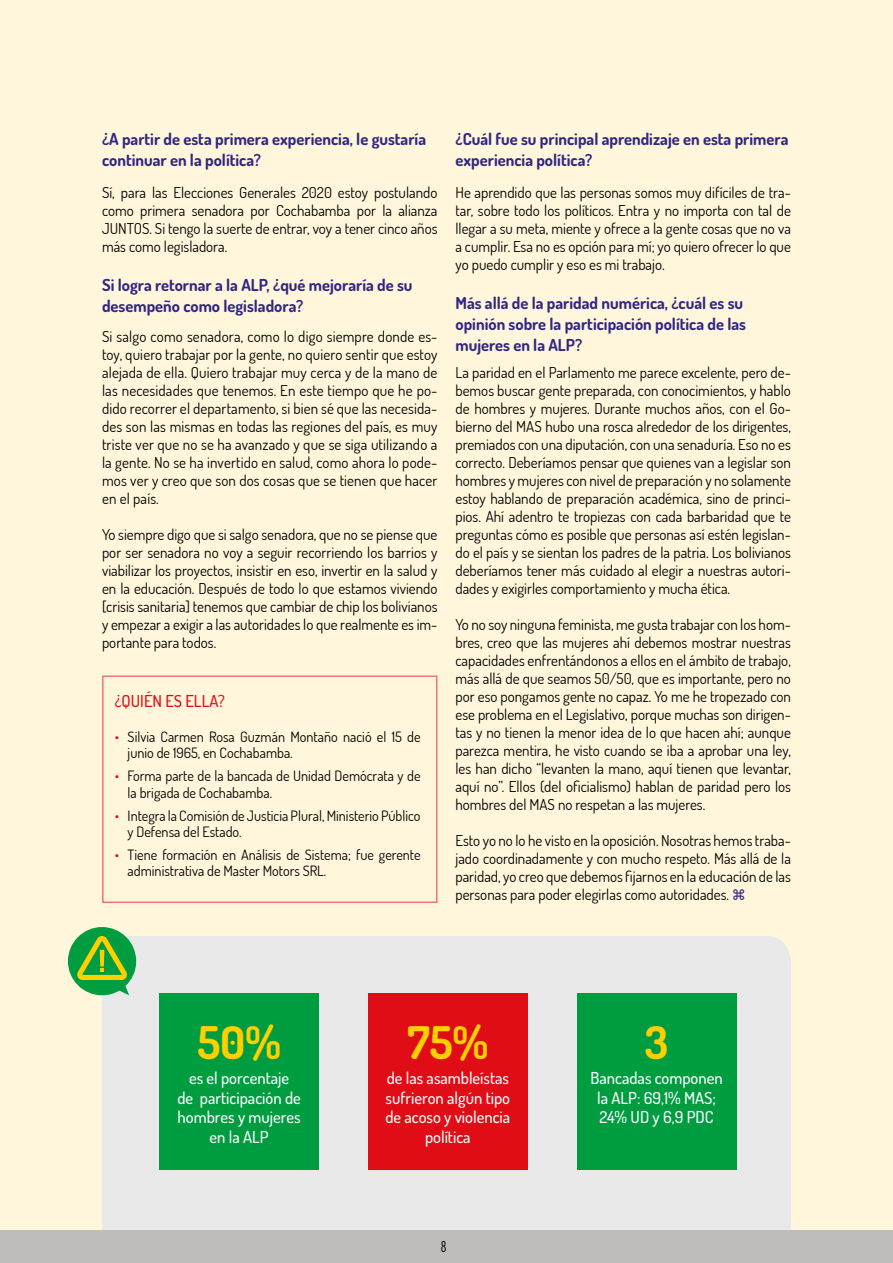
<style>
.page{position:relative;width:893px;height:1263px;background:#fff6db}
.page>*{position:absolute;margin:0;border:0;box-sizing:border-box;transform-origin:0 0}
.t1{font:700 45px "Dosis";color:#ffcf00}
.t2{font:700 16.5px/21px "Dosis";color:#312783}
.t3{font:500 16.5px/19.5px "Dosis";color:#fff;text-align:center}
.t4{font:500 16.5px "Dosis";color:#e00d17}
.t5{font:15px/18px "Dosis";color:#000;text-align:justify}
.t6{font:15px "Economica";color:#000}
.t7{font:14.25px/16.5px "Dosis";color:#000}
.s1{color:#e00d17}
</style>
<div class="page">
<div style="left:102px;top:936px;width:689px;height:294px;background:#e9e9e9"></div>
<svg style="left:68px;top:927px;width:68px;height:68px;background:#5cb555"></svg>
<div style="left:0;top:1230px;width:893px;height:33px;background:#bebdbc"></div>
<div style="left:102px;top:675px;width:335px;height:228px;border:2px solid #ee757b"></div>
<div style="left:159px;top:993px;width:160px;height:176px;background:#009c40"></div>
<div style="left:577px;top:993px;width:159px;height:176px;background:#009c40"></div>
<div style="left:368px;top:993px;width:160px;height:176px;background:#e00d17"></div>
<p class="t2" style="left:102px;top:128px;width:326px">¿A partir de esta primera experiencia, le gustaría continuar en la política?</p>
<p class="t5" style="left:102px;top:183px;width:337px">Sí, para las Elecciones Generales 2020 estoy postulando como primera senadora por Cochabamba por la alianza JUNTOS. Si tengo la suerte de entrar, voy a tener cinco años más como legisladora.</p>
<p class="t2" style="left:102px;top:274px;width:312px">Si logra retornar a la ALP, ¿qué mejoraría de su desempeño como legisladora?</p>
<p class="t5" style="left:102px;top:327px;width:337px">Si salgo como senadora, como lo digo siempre donde es&shy;toy, quiero trabajar por la gente, no quiero sentir que estoy alejada de ella. Quiero trabajar muy cerca y de la mano de las necesidades que tenemos. En este tiempo que he po&shy;dido recorrer el departamento, si bien sé que las necesida&shy;des son las mismas en todas las regiones del país, es muy triste ver que no se ha avanzado y que se siga utilizando a la gente. No se ha invertido en salud, como ahora lo pode&shy;mos ver y creo que son dos cosas que se tienen que hacer en el país.</p>
<p class="t5" style="left:102px;top:525px;width:337px">Yo siempre digo que si salgo senadora, que no se piense que por ser senadora no voy a seguir recorriendo los barrios y viabilizar los proyectos, insistir en eso, invertir en la salud y en la educación. Después de todo lo que estamos viviendo [crisis sanitaria] tenemos que cambiar de chip los bolivianos y empezar a exigir a las autoridades lo que realmente es im&shy;portante para todos.</p>
<p class="t4" style="left:115px;top:690px;width:112px">¿QUIÉN ES ELLA?</p>
<p class="t7" style="left:128px;top:728px;width:294px;text-indent:-13px"><span class="s1">•</span> Silvia Carmen Rosa Guzmán Montaño nació el 15 de junio de 1965, en Cochabamba.</p>
<p class="t7" style="left:128px;top:767px;width:294px;text-indent:-13px"><span class="s1">•</span> Forma parte de la bancada de Unidad Demócrata y de la brigada de Cochabamba.</p>
<p class="t7" style="left:128px;top:807px;width:294px;text-indent:-13px"><span class="s1">•</span> Integra la Comisión de Justicia Plural, Ministerio Público y Defensa del Estado.</p>
<p class="t7" style="left:128px;top:846px;width:294px;text-indent:-13px"><span class="s1">•</span> Tiene formación en Análisis de Sistema; fue gerente administrativa de Master Motors SRL.</p>
<p class="t2" style="left:455px;top:128px;width:334px">¿Cuál fue su principal aprendizaje en esta primera experiencia política?</p>
<p class="t5" style="left:455px;top:183px;width:337px">He aprendido que las personas somos muy difíciles de tra&shy;tar, sobre todo los políticos. Entra y no importa con tal de llegar a su meta, miente y ofrece a la gente cosas que no va a cumplir. Esa no es opción para mí; yo quiero ofrecer lo que yo puedo cumplir y eso es mi trabajo.</p>
<p class="t2" style="left:455px;top:292px;width:292px">Más allá de la paridad numérica, ¿cuál es su opinión sobre la participación política de las mujeres en la ALP?</p>
<p class="t5" style="left:455px;top:363px;width:337px">La paridad en el Parlamento me parece excelente, pero de&shy;bemos buscar gente preparada, con conocimientos, y hablo de hombres y mujeres. Durante muchos años, con el Go&shy;bierno del MAS hubo una rosca alrededor de los dirigentes, premiados con una diputación, con una senaduría. Eso no es correcto. Deberíamos pensar que quienes van a legislar son hombres y mujeres con nivel de preparación y no solamente estoy hablando de preparación académica, sino de princi&shy;pios. Ahí adentro te tropiezas con cada barbaridad que te preguntas cómo es posible que personas así estén legislan&shy;do el país y se sientan los padres de la patria. Los bolivianos deberíamos tener más cuidado al elegir a nuestras autori&shy;dades y exigirles comportamiento y mucha ética.</p>
<p class="t5" style="left:455px;top:615px;width:337px">Yo no soy ninguna feminista, me gusta trabajar con los hom&shy;bres, creo que las mujeres ahí debemos mostrar nuestras capacidades enfrentándonos a ellos en el ámbito de trabajo, más allá de que seamos 50/50, que es importante, pero no por eso pongamos gente no capaz. Yo me he tropezado con ese problema en el Legislativo, porque muchas son dirigen&shy;tas y no tienen la menor idea de lo que hacen ahí; aunque parezca mentira, he visto cuando se iba a aprobar una ley, les han dicho “levanten la mano, aquí tienen que levantar, aquí no”. Ellos (del oficialismo) hablan de paridad pero los hombres del MAS no respetan a las mujeres.</p>
<p class="t5" style="left:455px;top:831px;width:337px">Esto yo no lo he visto en la oposición. Nosotras hemos traba&shy;jado coordinadamente y con mucho respeto. Más allá de la paridad, yo creo que debemos fijarnos en la educación de las personas para poder elegirlas como autoridades.</p>
<h1 class="t1" style="left:197px;top:1013px;width:85px">50%</h1>
<p class="t3" style="left:177px;top:1068px;width:125px">es el porcentaje<br>de participación de hombres y mujeres en la ALP</p>
<h1 class="t1" style="left:407px;top:1013px;width:82px">75%</h1>
<p class="t3" style="left:385px;top:1068px;width:126px">de las asambleístas sufrieron algún tipo de acoso y violencia política</p>
<p class="t6" style="left:441px;top:1238px;width:8px">8</p>
<h1 class="t1" style="left:645px;top:1013px;width:25px">3</h1>
<p class="t3" style="left:590px;top:1068px;width:134px">Bancadas componen la ALP: 69,1% MAS;<br>24% UD y 6,9 PDC</p>
</div>
